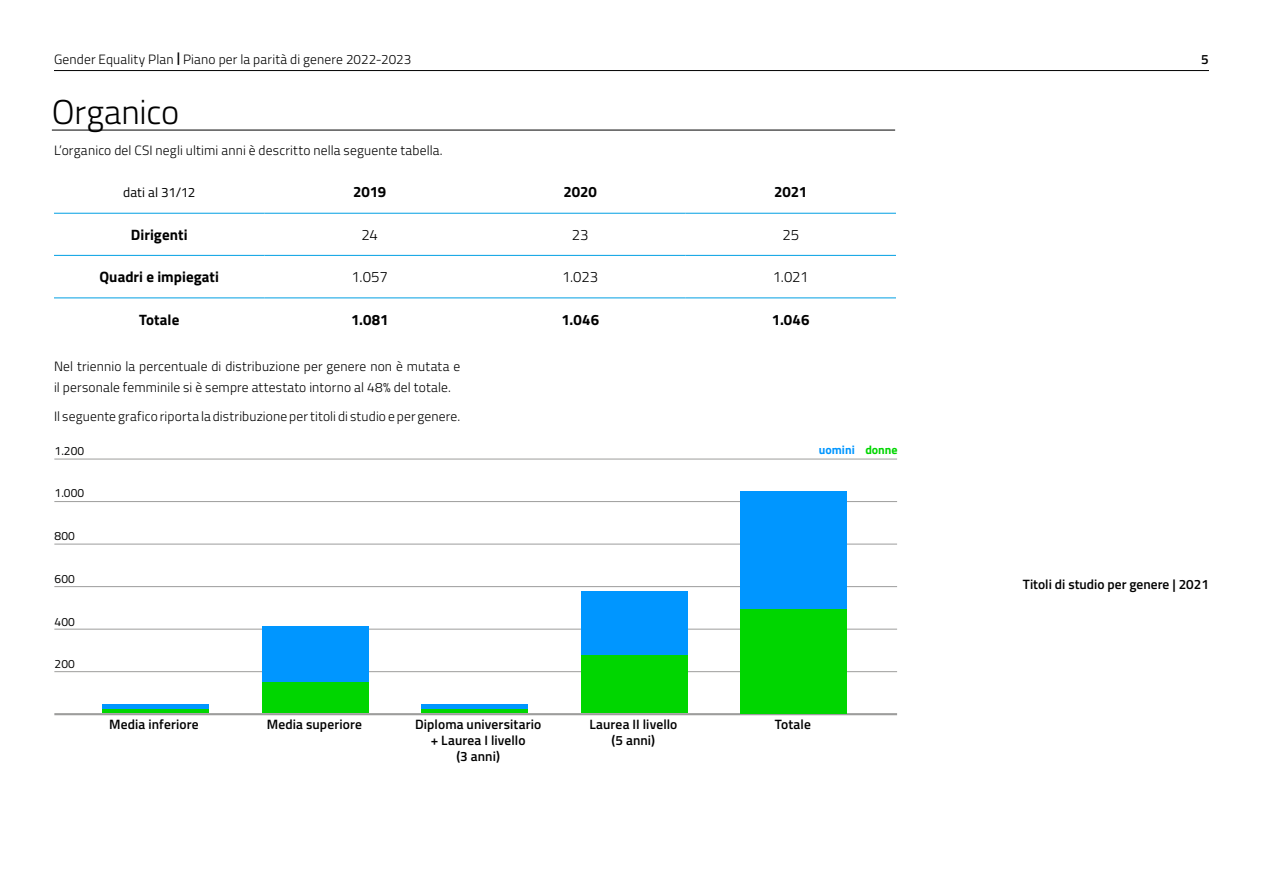
<style>
.page{position:relative;width:1263px;height:893px;background:#fff}
.page>*{position:absolute;margin:0;border:0;box-sizing:border-box;transform-origin:0 0}
.t1{font:300 34.5px "Titillium Web";letter-spacing:-.005em;color:#000}
.t2{font:700 15px "Titillium Web";letter-spacing:.005em;color:#000}
.t3{font:300 15px "Titillium Web";letter-spacing:-.015em;color:#000}
.t4{font:300 13.5px/21px "Titillium Web";letter-spacing:.01em;color:#000}
.t5{font:600 13.5px/16.2px "Titillium Web";letter-spacing:.01em;color:#000;text-align:center}
.t6{font:13.5px "Titillium Web";letter-spacing:.01em;color:#000}
.t7{font:12px "Titillium";color:#000}
.t8{font:700 12px "Titillium Web";color:#0096ff}
.s1{font-weight:600}
.s2{color:#00d600}
</style>
<div class="page">
<hr style="left:54px;top:70px;width:1155px;height:1px;background:#000">
<hr style="left:52px;top:130px;width:843px;height:1px;background:#000">
<hr style="left:54px;top:255px;width:210px;height:1px;background:#009fe3">
<hr style="left:264px;top:255px;width:211px;height:1px;background:#009fe3">
<hr style="left:475px;top:255px;width:210px;height:1px;background:#009fe3">
<hr style="left:685px;top:255px;width:211px;height:1px;background:#009fe3">
<hr style="left:54px;top:298px;width:210px;height:1px;background:#009fe3">
<hr style="left:264px;top:298px;width:211px;height:1px;background:#009fe3">
<hr style="left:475px;top:298px;width:210px;height:1px;background:#009fe3">
<hr style="left:685px;top:298px;width:211px;height:1px;background:#009fe3">
<hr style="left:54px;top:213px;width:210px;height:1px;background:#009fe3">
<hr style="left:264px;top:213px;width:211px;height:1px;background:#009fe3">
<hr style="left:475px;top:213px;width:210px;height:1px;background:#009fe3">
<hr style="left:685px;top:213px;width:211px;height:1px;background:#009fe3">
<hr style="left:54px;top:713px;width:843px;height:2px;background:#9d9d9c">
<hr style="left:54px;top:671px;width:843px;height:1px;background:#9d9d9c">
<hr style="left:54px;top:629px;width:843px;height:1px;background:#9d9d9c">
<hr style="left:54px;top:586px;width:843px;height:1px;background:#9d9d9c">
<hr style="left:54px;top:544px;width:843px;height:1px;background:#9d9d9c">
<hr style="left:54px;top:501px;width:843px;height:1px;background:#9d9d9c">
<hr style="left:103px;top:709px;width:106px;height:4px;background:#00d600">
<hr style="left:54px;top:459px;width:843px;height:1px;background:#9d9d9c">
<hr style="left:103px;top:705px;width:106px;height:4px;background:#0096ff">
<hr style="left:422px;top:709px;width:106px;height:4px;background:#00d600">
<hr style="left:422px;top:705px;width:106px;height:4px;background:#0096ff">
<div style="left:262px;top:669px;width:106px;height:44px;background:#00d600"></div>
<div style="left:262px;top:626px;width:106px;height:56px;background:#0096ff"></div>
<div style="left:581px;top:652px;width:106px;height:61px;background:#00d600"></div>
<div style="left:581px;top:591px;width:106px;height:64px;background:#0096ff"></div>
<div style="left:741px;top:602px;width:106px;height:111px;background:#00d600"></div>
<div style="left:741px;top:491px;width:106px;height:117px;background:#0096ff"></div>
<p class="t4" style="left:54px;top:48px;width:359px">Gender Equality Plan <span class="s1">|</span> Piano per la parità di genere 2022-2023</p>
<p class="t5" style="left:1201px;top:50px;width:9px">5</p>
<h1 class="t1" style="left:52px;top:86px;width:129px">Organico</h1>
<p class="t4" style="left:54px;top:139px;width:390px">L’organico del CSI negli ultimi anni è descritto nella seguente tabella.</p>
<p class="t6" style="left:123px;top:182px;width:74px">dati al 31/12</p>
<p class="t2" style="left:353px;top:181px;width:35px">2019</p>
<p class="t2" style="left:563px;top:181px;width:35px">2020</p>
<p class="t2" style="left:774px;top:181px;width:35px">2021</p>
<p class="t2" style="left:131px;top:223px;width:58px">Dirigenti</p>
<p class="t3" style="left:361px;top:224px;width:18px">24</p>
<p class="t3" style="left:572px;top:224px;width:18px">23</p>
<p class="t3" style="left:782px;top:224px;width:18px">25</p>
<p class="t2" style="left:99px;top:266px;width:121px">Quadri e impiegati</p>
<p class="t3" style="left:352px;top:266px;width:38px">1.057</p>
<p class="t3" style="left:562px;top:266px;width:38px">1.023</p>
<p class="t3" style="left:773px;top:266px;width:37px">1.021</p>
<p class="t2" style="left:139px;top:308px;width:42px">Totale</p>
<p class="t2" style="left:351px;top:308px;width:39px">1.081</p>
<p class="t2" style="left:561px;top:308px;width:39px">1.046</p>
<p class="t2" style="left:772px;top:308px;width:39px">1.046</p>
<p class="t4" style="left:54px;top:355px;width:408px">Nel triennio la percentuale di distribuzione per genere non è mutata e il personale femminile si è sempre attestato intorno al 48% del totale.</p>
<p class="t4" style="left:54px;top:405px;width:408px">Il seguente grafico riporta la distribuzione per titoli di studio e per genere.</p>
<p class="t7" style="left:55px;top:442px;width:31px">1.200</p>
<p class="t7" style="left:55px;top:484px;width:31px">1.000</p>
<p class="t7" style="left:55px;top:527px;width:22px">800</p>
<p class="t7" style="left:55px;top:570px;width:22px">600</p>
<p class="t7" style="left:55px;top:613px;width:22px">400</p>
<p class="t7" style="left:55px;top:655px;width:22px">200</p>
<p class="t8" style="left:819px;top:440px;width:80px">uomini <span class="s2">donne</span></p>
<p class="t5" style="left:109px;top:715px;width:91px">Media inferiore</p>
<p class="t5" style="left:267px;top:715px;width:97px">Media superiore</p>
<p class="t5" style="left:415px;top:715px;width:128px">Diploma universitario + Laurea I livello<br>(3 anni)</p>
<p class="t5" style="left:589px;top:715px;width:90px">Laurea II livello (5 anni)</p>
<p class="t5" style="left:775px;top:715px;width:38px">Totale</p>
<p class="t5" style="left:1023px;top:576px;width:188px">Titoli di studio per genere | 2021</p>
</div>
